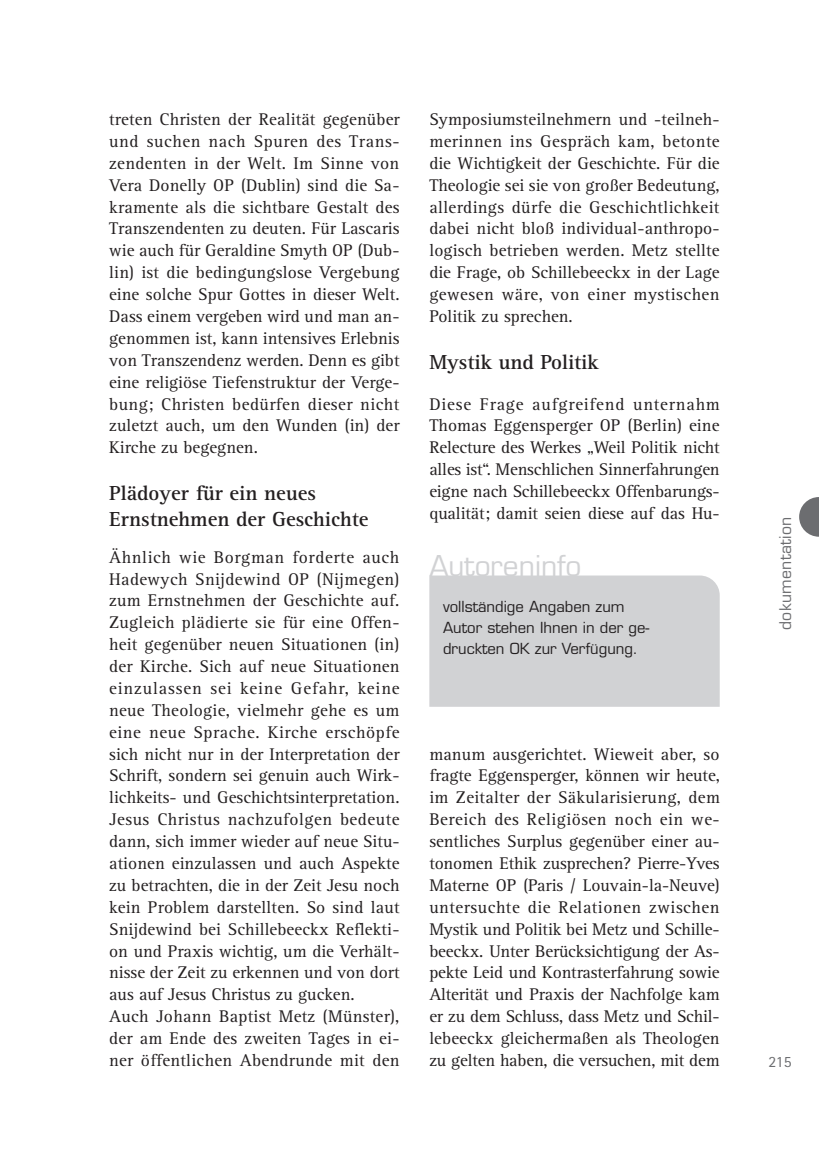
<style>
.page{position:relative;width:819px;height:1166px;background:#fff}
.page>*{position:absolute;margin:0;border:0;box-sizing:border-box;transform-origin:0 0}
.Headline{font:28px "Eurostile LT Std";color:#d1d2d4}
.Zwischenüberschrift{font:700 21px "Rotis Serif Pro";color:#231f20}
.Fließtext{font:17.5px/21.9px "Rotis Serif Pro";color:#231f20;text-align:justify}
.t1{font:15.75px "Eurostile LT Std";letter-spacing:.02em;color:#6c6d70}
.t2{font:15.75px "Rotis Sans Serif Pro";color:#6c6d70}
.Autoreninfo_Buchinfo{font:14.88px/21px "Eurostile LT Std";color:#231f20}
</style>
<div class="page">
<svg style="left:799px;top:497px;width:20px;height:40px"></svg>
<div style="left:429px;top:575px;width:290px;height:132px;background:#d1d2d4"></div>
<p class="Fließtext" style="left:109px;top:109px;width:292px">treten Christen der Realität gegenüber und suchen nach Spuren des Trans&shy;zendenten in der Welt. Im Sinne von Vera Donelly OP (Dublin) sind die Sa&shy;kramente als die sichtbare Gestalt des Transzendenten zu deuten. Für Lascaris wie auch für Geraldine Smyth OP (Dub&shy;lin) ist die bedingungslose Vergebung eine solche Spur Gottes in dieser Welt.<br>Dass einem vergeben wird und man an&shy;genommen ist, kann intensives Erlebnis von Transzendenz werden. Denn es gibt eine religiöse Tiefenstruktur der Verge&shy;bung; Christen bedürfen dieser nicht zuletzt auch, um den Wunden (in) der Kirche zu begegnen.</p>
<p class="Zwischenüberschrift" style="left:109px;top:480px;width:208px">Plädoyer für ein neues</p>
<p class="Zwischenüberschrift" style="left:109px;top:506px;width:261px">Ernstnehmen der Geschichte</p>
<p class="Fließtext" style="left:109px;top:546px;width:292px">Ähnlich wie Borgman forderte auch Hadewych Snijdewind OP (Nijmegen) zum Ernstnehmen der Geschichte auf.<br>Zugleich plädierte sie für eine Offen&shy;heit gegenüber neuen Situationen (in) der Kirche. Sich auf neue Situationen einzulassen sei keine Gefahr, keine neue Theologie, vielmehr gehe es um eine neue Sprache. Kirche erschöpfe sich nicht nur in der Interpretation der Schrift, sondern sei genuin auch Wirk&shy;lichkeits- und Geschichtsinterpretation.<br>Jesus Christus nachzufolgen bedeute dann, sich immer wieder auf neue Situ&shy;ationen einzulassen und auch Aspekte zu betrachten, die in der Zeit Jesu noch kein Problem darstellten. So sind laut Snijdewind bei Schillebeeckx Reflekti&shy;on und Praxis wichtig, um die Verhält&shy;nisse der Zeit zu erkennen und von dort aus auf Jesus Christus zu gucken.</p>
<p class="Fließtext" style="left:109px;top:1005px;width:292px">Auch Johann Baptist Metz (Münster), der am Ende des zweiten Tages in ei&shy;ner öffentlichen Abendrunde mit den</p>
<p class="Fließtext" style="left:429px;top:109px;width:292px">Symposiumsteilnehmern und -teilneh&shy;merinnen ins Gespräch kam, betonte die Wichtigkeit der Geschichte. Für die Theologie sei sie von großer Bedeutung, allerdings dürfe die Geschichtlichkeit dabei nicht bloß individual-anthropo&shy;logisch betrieben werden. Metz stellte die Frage, ob Schillebeeckx in der Lage gewesen wäre, von einer mystischen Politik zu sprechen.</p>
<p class="Zwischenüberschrift" style="left:429px;top:349px;width:171px">Mystik und Politik</p>
<p class="Fließtext" style="left:429px;top:393px;width:292px">Diese Frage aufgreifend unternahm Thomas Eggensperger OP (Berlin) eine Relecture des Werkes „Weil Politik nicht alles ist“. Menschlichen Sinnerfahrungen eigne nach Schillebeeckx Offenbarungs&shy;qualität; damit seien diese auf das Hu-</p>
<p class="Headline" style="left:429px;top:548px;width:154px">Autoreninfo</p>
<p class="Autoreninfo_Buchinfo" style="left:443px;top:596px;width:208px">vollständige Angaben zum<br>Autor stehen Ihnen in der ge&shy;druckten OK zur Verfügung.</p>
<p class="Fließtext" style="left:429px;top:743px;width:292px">manum ausgerichtet. Wieweit aber, so fragte Eggensperger, können wir heute, im Zeitalter der Säkularisierung, dem Bereich des Religiösen noch ein we&shy;sentliches Surplus gegenüber einer au&shy;tonomen Ethik zusprechen? Pierre-Yves Materne OP (Paris / Louvain-la-Neuve) untersuchte die Relationen zwischen Mystik und Politik bei Metz und Schille&shy;beeckx. Unter Berücksichtigung der As&shy;pekte Leid und Kontrasterfahrung sowie Alterität und Praxis der Nachfolge kam er zu dem Schluss, dass Metz und Schil&shy;lebeeckx gleichermaßen als Theologen zu gelten haben, die versuchen, mit dem</p>
<p class="t1" style="left:775px;top:630px;width:114px;rotate:-90deg">dokumentation</p>
<p class="t2" style="left:768px;top:1052px;width:25px">215</p>
</div>
